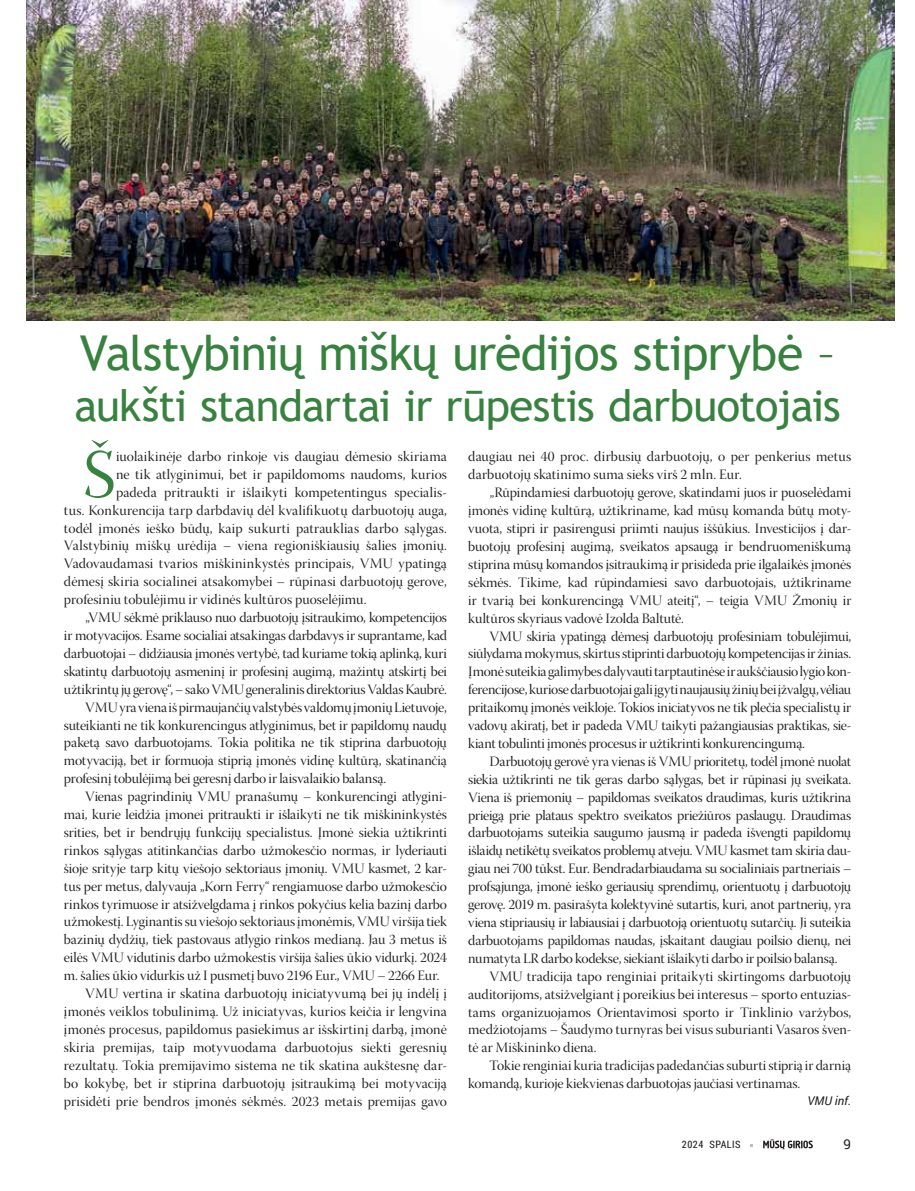
<style>
.page{position:relative;width:915px;height:1191px;background:#fff}
.page>*{position:absolute;margin:0;border:0;box-sizing:border-box;transform-origin:0 0}
.t1{font:68.55px "Warnock Pro Disp";color:#36823e}
.t2{font:48px "Trebuchet MS";letter-spacing:-.025em;color:#36823e}
.t3{font:43.5px "Trebuchet MS";letter-spacing:-.02em;color:#36823e}
.t4{font:14.25px/17.9px "Warnock Pro Disp";color:#231f20;text-align:justify}
.t5{font:14.25px "Warnock Pro Disp";letter-spacing:-.02em;color:#231f20}
.t6{font:14.25px "Warnock Pro Disp";letter-spacing:-.025em;color:#231f20}
.t7{font:13.5px "Roboto";color:#231f20}
.t8{font:italic 12px "Roboto";color:#231f20}
.t9{font:10.2px "Roboto Condensed";letter-spacing:.05em;color:#231f20}
</style>
<div class="page">
<svg style="left:763px;top:1139px;width:49px;height:10px"></svg>
<img style="left:26px;top:0;width:868px;height:320px">
<h2 class="t2" style="left:80px;top:323px;width:757px">Valstybinių miškų urėdijos stiprybė –</h2>
<h3 class="t3" style="left:74px;top:378px;width:767px">aukšti standartai ir rūpestis darbuotojais</h3>
<h1 class="t1" style="left:83px;top:437px;width:34px">Š</h1>
<p class="t4" style="left:116px;top:449px;width:332px">iuolaikinėje darbo rinkoje vis daugiau dėmesio skiriama</p>
<p class="t4" style="left:116px;top:467px;width:332px">ne tik atlyginimui, bet ir papildomoms naudoms, kurios</p>
<p class="t4" style="left:116px;top:485px;width:332px">padeda pritraukti ir išlaikyti kompetentingus specialis-</p>
<p class="t4" style="left:64px;top:503px;width:384px">tus. Konkurencija tarp darbdavių dėl kvalifikuotų darbuotojų auga,</p>
<p class="t4" style="left:64px;top:520px;width:384px">todėl įmonės ieško būdų, kaip sukurti patrauklias darbo sąlygas.</p>
<p class="t4" style="left:64px;top:538px;width:384px">Valstybinių miškų urėdija – viena regioniškiausių šalies įmonių.</p>
<p class="t4" style="left:64px;top:556px;width:384px">Vadovaudamasi tvarios miškininkystės principais, VMU ypatingą</p>
<p class="t4" style="left:64px;top:574px;width:384px">dėmesį skiria socialinei atsakomybei – rūpinasi darbuotojų gerove,</p>
<p class="t4" style="left:64px;top:592px;width:304px">profesiniu tobulėjimu ir vidinės kultūros puoselėjimu.</p>
<p class="t5" style="left:85px;top:610px;width:363px">„VMU sėkmė priklauso nuo darbuotojų įsitraukimo, kompetencijos</p>
<p class="t4" style="left:64px;top:628px;width:384px">ir motyvacijos. Esame socialiai atsakingas darbdavys ir suprantame, kad</p>
<p class="t4" style="left:64px;top:646px;width:384px">darbuotojai – didžiausia įmonės vertybė, tad kuriame tokią aplinką, kuri</p>
<p class="t4" style="left:64px;top:664px;width:384px">skatintų darbuotojų asmeninį ir profesinį augimą, mažintų atskirtį bei</p>
<p class="t4" style="left:64px;top:682px;width:384px">užtikrintų jų gerovę“, – sako VMU generalinis direktorius Valdas Kaubrė.</p>
<p class="t4" style="left:85px;top:699px;width:363px">VMU yra viena iš pirmaujančių valstybės valdomų įmonių Lietuvoje,</p>
<p class="t4" style="left:64px;top:717px;width:384px">suteikianti ne tik konkurencingus atlyginimus, bet ir papildomų naudų</p>
<p class="t4" style="left:64px;top:735px;width:384px">paketą savo darbuotojams. Tokia politika ne tik stiprina darbuotojų</p>
<p class="t4" style="left:64px;top:753px;width:384px">motyvaciją, bet ir formuoja stiprią įmonės vidinę kultūrą, skatinančią</p>
<p class="t4" style="left:64px;top:771px;width:323px">profesinį tobulėjimą bei geresnį darbo ir laisvalaikio balansą.</p>
<p class="t4" style="left:85px;top:789px;width:363px">Vienas pagrindinių VMU pranašumų – konkurencingi atlygini-</p>
<p class="t4" style="left:64px;top:807px;width:384px">mai, kurie leidžia įmonei pritraukti ir išlaikyti ne tik miškininkystės</p>
<p class="t4" style="left:64px;top:825px;width:384px">srities, bet ir bendrųjų funkcijų specialistus. Įmonė siekia užtikrinti</p>
<p class="t4" style="left:64px;top:843px;width:384px">rinkos sąlygas atitinkančias darbo užmokesčio normas, ir lyderiauti</p>
<p class="t4" style="left:64px;top:861px;width:384px">šioje srityje tarp kitų viešojo sektoriaus įmonių. VMU kasmet, 2 kar-</p>
<p class="t4" style="left:64px;top:878px;width:384px">tus per metus, dalyvauja „Korn Ferry“ rengiamuose darbo užmokesčio</p>
<p class="t4" style="left:64px;top:896px;width:384px">rinkos tyrimuose ir atsižvelgdama į rinkos pokyčius kelia bazinį darbo</p>
<p class="t4" style="left:64px;top:914px;width:384px">užmokestį. Lyginantis su viešojo sektoriaus įmonėmis, VMU viršija tiek</p>
<p class="t4" style="left:64px;top:932px;width:384px">bazinių dydžių, tiek pastovaus atlygio rinkos medianą. Jau 3 metus iš</p>
<p class="t4" style="left:64px;top:950px;width:384px">eilės VMU vidutinis darbo užmokestis viršija šalies ūkio vidurkį. 2024</p>
<p class="t4" style="left:64px;top:968px;width:377px">m. šalies ūkio vidurkis už I pusmetį buvo 2196 Eur., VMU – 2266 Eur.</p>
<p class="t4" style="left:85px;top:986px;width:363px">VMU vertina ir skatina darbuotojų iniciatyvumą bei jų indėlį į</p>
<p class="t4" style="left:64px;top:1004px;width:384px">įmonės veiklos tobulinimą. Už iniciatyvas, kurios keičia ir lengvina</p>
<p class="t4" style="left:64px;top:1022px;width:384px">įmonės procesus, papildomus pasiekimus ar išskirtinį darbą, įmonė</p>
<p class="t4" style="left:64px;top:1040px;width:384px">skiria premijas, taip motyvuodama darbuotojus siekti geresnių</p>
<p class="t4" style="left:64px;top:1057px;width:384px">rezultatų. Tokia premijavimo sistema ne tik skatina aukštesnę dar-</p>
<p class="t4" style="left:64px;top:1075px;width:384px">bo kokybę, bet ir stiprina darbuotojų įsitraukimą bei motyvaciją</p>
<p class="t4" style="left:64px;top:1093px;width:384px">prisidėti prie bendros įmonės sėkmės. 2023 metais premijas gavo</p>
<p class="t4" style="left:468px;top:449px;width:384px">daugiau nei 40 proc. dirbusių darbuotojų, o per penkerius metus darbuotojų skatinimo suma sieks virš 2 mln. Eur.</p>
<p class="t4" style="left:468px;top:485px;width:384px;text-indent:21px">„Rūpindamiesi darbuotojų gerove, skatindami juos ir puoselėdami įmonės vidinę kultūrą, užtikriname, kad mūsų komanda būtų moty&shy;vuota, stipri ir pasirengusi priimti naujus iššūkius. Investicijos į dar&shy;buotojų profesinį augimą, sveikatos apsaugą ir bendruomeniškumą stiprina mūsų komandos įsitraukimą ir prisideda prie ilgalaikės įmonės sėkmės. Tikime, kad rūpindamiesi savo darbuotojais, užtikriname ir tvarią bei konkurencingą VMU ateitį“, – teigia VMU Žmonių ir kultūros skyriaus vadovė Izolda Baltutė.</p>
<p class="t4" style="left:468px;top:628px;width:384px;text-indent:21px">VMU skiria ypatingą dėmesį darbuotojų profesiniam tobulėjimui, siūlydama mokymus, skirtus stiprinti darbuotojų kompetencijas ir žinias.<br>Įmonė suteikia galimybes dalyvauti tarptautinėse ir aukščiausio lygio kon&shy;ferencijose, kuriose darbuotojai gali įgyti naujausių žinių bei įžvalgų, vėliau pritaikomų įmonės veikloje. Tokios iniciatyvos ne tik plečia specialistų ir vadovų akiratį, bet ir padeda VMU taikyti pažangiausias praktikas, sie&shy;kiant tobulinti įmonės procesus ir užtikrinti konkurencingumą.</p>
<p class="t5" style="left:489px;top:753px;width:363px">Darbuotojų gerovė yra vienas iš VMU prioritetų, todėl įmonė nuolat</p>
<p class="t4" style="left:468px;top:772px;width:384px">siekia užtikrinti ne tik geras darbo sąlygas, bet ir rūpinasi jų sveikata.</p>
<p class="t4" style="left:468px;top:789px;width:384px">Viena iš priemonių – papildomas sveikatos draudimas, kuris užtikrina</p>
<p class="t5" style="left:468px;top:807px;width:384px">prieigą prie plataus spektro sveikatos priežiūros paslaugų. Draudimas</p>
<p class="t5" style="left:468px;top:825px;width:384px">darbuotojams suteikia saugumo jausmą ir padeda išvengti papildomų</p>
<p class="t5" style="left:468px;top:843px;width:384px">išlaidų netikėtų sveikatos problemų atveju. VMU kasmet tam skiria dau-</p>
<p class="t4" style="left:468px;top:861px;width:384px">giau nei 700 tūkst. Eur. Bendradarbiaudama su socialiniais partneriais –</p>
<p class="t6" style="left:468px;top:879px;width:384px">profsąjunga, įmonė ieško geriausių sprendimų, orientuotų į darbuotojų</p>
<p class="t4" style="left:468px;top:897px;width:384px">gerovę. 2019 m. pasirašyta kolektyvinė sutartis, kuri, anot partnerių, yra</p>
<p class="t5" style="left:468px;top:914px;width:384px">viena stipriausių ir labiausiai į darbuotoją orientuotų sutarčių. Ji suteikia</p>
<p class="t5" style="left:468px;top:932px;width:384px">darbuotojams papildomas naudas, įskaitant daugiau poilsio dienų, nei</p>
<p class="t4" style="left:468px;top:951px;width:370px">numatyta LR darbo kodekse, siekiant išlaikyti darbo ir poilsio balansą.</p>
<p class="t4" style="left:489px;top:968px;width:363px">VMU tradicija tapo renginiai pritaikyti skirtingoms darbuotojų</p>
<p class="t4" style="left:468px;top:986px;width:384px">auditorijoms, atsižvelgiant į poreikius bei interesus – sporto entuzias-</p>
<p class="t4" style="left:468px;top:1004px;width:384px">tams organizuojamos Orientavimosi sporto ir Tinklinio varžybos,</p>
<p class="t4" style="left:468px;top:1022px;width:384px">medžiotojams – Šaudymo turnyras bei visus suburianti Vasaros šven-</p>
<p class="t4" style="left:468px;top:1040px;width:130px">tė ar Miškininko diena.</p>
<p class="t4" style="left:489px;top:1058px;width:363px">Tokie renginiai kuria tradicijas padedančias suburti stiprią ir darnią</p>
<p class="t4" style="left:468px;top:1076px;width:333px">komandą, kurioje kiekvienas darbuotojas jaučiasi vertinamas.</p>
<p class="t8" style="left:807px;top:1092px;width:45px">VMU inf.</p>
<p class="t9" style="left:681px;top:1137px;width:60px">2024 SPALIS</p>
<p class="t7" style="left:843px;top:1134px;width:9px">9</p>
</div>
